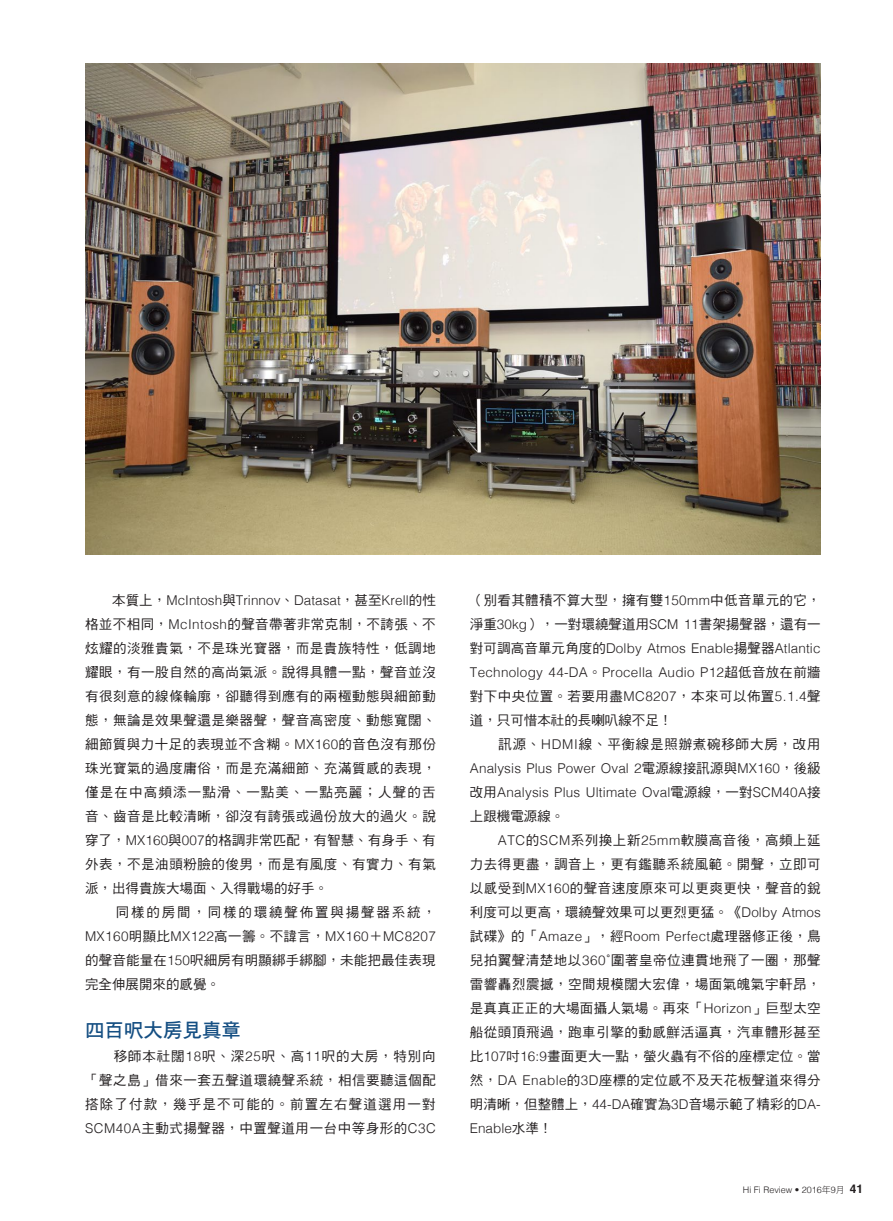
<style>
.page{position:relative;width:893px;height:1221px;background:#fff}
.page>*{position:absolute;margin:0;border:0;box-sizing:border-box;transform-origin:0 0}
.t1{font:19.5px "DF Hei Std W7";color:#144e82}
.t2{font:13.5px/24px "DF Hei Std W5";letter-spacing:.02em;color:#231f20;text-align:justify}
.t3{font:300 13.5px/24px "Helvetica";letter-spacing:.015em;color:#231f20;text-align:justify}
.t4{font:300 9px "Helvetica";color:#231f20}
.s1{font-family:"Helvetica";font-weight:300}
.s2{font-family:"DF Hei Std W5";font-weight:400}
.s3{font-family:"DF Hei Std W3";font-weight:400}
.s4{font-weight:700;font-size:12px}
</style>
<div class="page">
<img style="left:85px;top:64px;width:736px;height:490px">
<p class="t2" style="left:85px;top:588px;width:352px">　　本質上，<span class="s1">McIntosh</span>與<span class="s1">Trinnov</span>、<span class="s1">Datasat</span>，甚至<span class="s1">Krell</span>的性格並不相同，<span class="s1">McIntosh</span>的聲音帶著非常克制，不誇張、不炫耀的淡雅貴氣，不是珠光寶器，而是貴族特性，低調地耀眼，有一股自然的高尚氣派。說得具體一點，聲音並沒有很刻意的線條輪廓，卻聽得到應有的兩極動態與細節動態，無論是效果聲還是樂器聲，聲音高密度、動態寬闊、細節質與力十足的表現並不含糊。<span class="s1">MX160</span>的音色沒有那份珠光寶氣的過度庸俗，而是充滿細節、充滿質感的表現，僅是在中高頻添一點滑、一點美、一點亮麗；人聲的舌音、齒音是比較清晰，卻沒有誇張或過份放大的過火。說穿了，<span class="s1">MX160</span>與<span class="s1">007</span>的格調非常匹配，有智慧、有身手、有外表，不是油頭粉臉的俊男，而是有風度、有實力、有氣派，出得貴族大場面、入得戰場的好手。</p>
<p class="t2" style="left:85px;top:900px;width:352px">　　同樣的房間，同樣的環繞聲佈置與揚聲器系統，<span class="s1">MX160</span>明顯比<span class="s1">MX122</span>高一籌。不諱言，<span class="s1">MX160</span>＋<span class="s1">MC8207</span>的聲音能量在<span class="s1">150</span>呎細房有明顯綁手綁腳，未能把最佳表現完全伸展開來的感覺。</p>
<p class="t1" style="left:85px;top:1018px;width:157px">四百呎大房見真章</p>
<p class="t2" style="left:85px;top:1044px;width:352px">　　移師本社闊<span class="s1">18</span>呎、深<span class="s1">25</span>呎、高<span class="s1">11</span>呎的大房，特別向「聲之島」借來一套五聲道環繞聲系統，相信要聽這個配搭除了付款，幾乎是不可能的。前置左右聲道選用一對<span class="s1">SCM40A</span>主動式揚聲器，中置聲道用一台中等身形的<span class="s1">C3C</span></p>
<p class="t2" style="left:470px;top:588px;width:352px">（別看其體積不算大型，擁有雙<span class="s1">150mm</span>中低音單元的它，淨重<span class="s1">30kg</span>），一對環繞聲道用<span class="s1">SCM 11</span>書架揚聲器，還有一對可調高音單元角度的<span class="s1">Dolby Atmos Enable</span>揚聲器<span class="s1">Atlantic Technology 44-DA</span>。<span class="s1">Procella Audio P12</span>超低音放在前牆對下中央位置。若要用盡<span class="s1">MC8207</span>，本來可以佈置<span class="s1">5.1.4</span>聲道，只可惜本社的長喇叭線不足！</p>
<p class="t3" style="left:470px;top:731px;width:352px"><span class="s2">　　訊源、</span>HDMI<span class="s2">線、平衡線是照辦煮碗移師大房，改用</span>Analysis Plus Power Oval 2<span class="s2">電源線接訊源與</span>MX160<span class="s2">，後級改用</span>Analysis Plus Ultimate Oval<span class="s2">電源線，一對</span>SCM40A<span class="s2">接上跟機電源線。</span></p>
<p class="t2" style="left:470px;top:828px;width:352px">　　<span class="s1">ATC</span>的<span class="s1">SCM</span>系列換上新<span class="s1">25mm</span>軟膜高音後，高頻上延力去得更盡，調音上，更有鑑聽系統風範。開聲，立即可以感受到<span class="s1">MX160</span>的聲音速度原來可以更爽更快，聲音的銳利度可以更高，環繞聲效果可以更烈更猛。《<span class="s1">Dolby Atmos</span>試碟》的「<span class="s1">Amaze</span>」，經<span class="s1">Room Perfect</span>處理器修正後，鳥兒拍翼聲清楚地以<span class="s1">360˚</span>圍著皇帝位連貫地飛了一圈，那聲雷響轟烈震撼，空間規模闊大宏偉，場面氣魄氣宇軒昂，是真真正正的大場面攝人氣場。再來「<span class="s1">Horizon</span>」巨型太空船從頭頂飛過，跑車引擎的動感鮮活逼真，汽車體形甚至比<span class="s1">107</span>吋<span class="s1">16:9</span>畫面更大一點，螢火蟲有不俗的座標定位。當然，<span class="s1">DA Enable</span>的<span class="s1">3D</span>座標的定位感不及天花板聲道來得分明清晰，但整體上，<span class="s1">44-DA</span>確實為<span class="s1">3D</span>音場示範了精彩的<span class="s1">DA-Enable</span>水準！</p>
<p class="t4" style="left:743px;top:1182px;width:122px">Hi Fi Review • 2016<span class="s3">年</span>9<span class="s3">月</span> <span class="s4">41</span></p>
</div>
